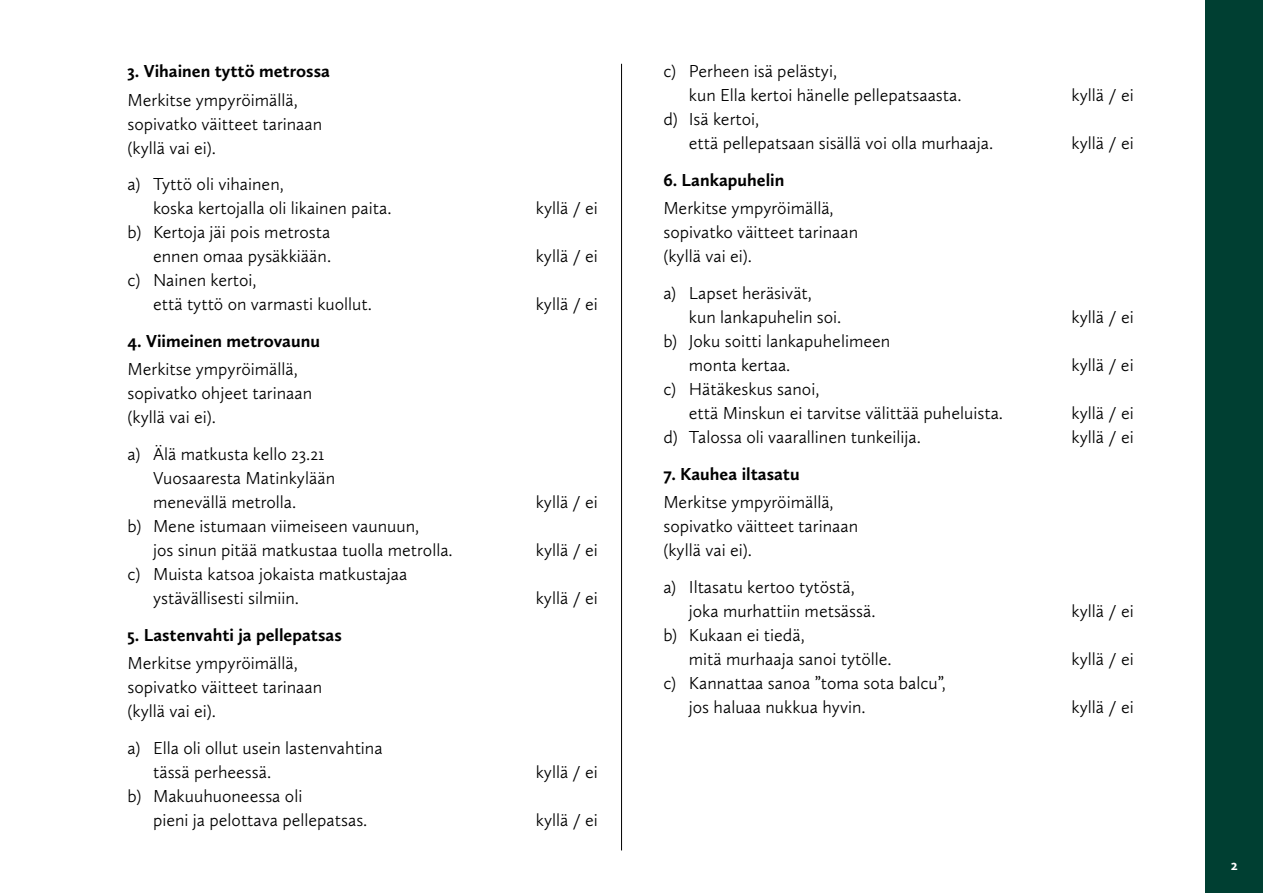
<style>
.page{position:relative;width:1263px;height:893px;background:#fff}
.page>*{position:absolute;margin:0;border:0;box-sizing:border-box;transform-origin:0 0}
.Leipis{font:300 18px "Calluna Sans";color:#000}
.Leipis__väliä{font:300 18px "Calluna Sans";color:#000}
.Leipis_Bold__väiiä{font:700 18px "Calluna Sans";color:#000}
.t1{font:700 15px "Calluna Sans";color:#fff}
</style>
<div class="page">
<hr style="left:621px;top:64px;width:1px;height:786px;background:#000">
<div style="left:1205px;top:0;width:58px;height:893px;background:#003f32"></div>
<p class="Leipis_Bold__väiiä" style="left:128px;top:60px;width:204px">3. Vihainen tyttö metrossa</p>
<p class="Leipis" style="left:128px;top:89px;width:172px">Merkitse ympyröimällä,</p>
<p class="Leipis" style="left:128px;top:113px;width:196px">sopivatko väitteet tarinaan</p>
<p class="Leipis" style="left:128px;top:137px;width:90px">(kyllä vai ei).</p>
<p class="Leipis__väliä" style="left:128px;top:173px;width:158px">a) Tyttö oli vihainen,</p>
<p class="Leipis" style="left:153px;top:197px;width:240px">koska kertojalla oli likainen paita.</p>
<p class="Leipis" style="left:536px;top:197px;width:64px">kyllä / ei</p>
<p class="Leipis" style="left:128px;top:221px;width:204px">b) Kertoja jäi pois metrosta</p>
<p class="Leipis" style="left:153px;top:245px;width:180px">ennen omaa pysäkkiään.</p>
<p class="Leipis" style="left:536px;top:245px;width:64px">kyllä / ei</p>
<p class="Leipis" style="left:128px;top:269px;width:131px">c) Nainen kertoi,</p>
<p class="Leipis" style="left:153px;top:293px;width:220px">että tyttö on varmasti kuollut.</p>
<p class="Leipis" style="left:536px;top:293px;width:64px">kyllä / ei</p>
<p class="Leipis_Bold__väiiä" style="left:128px;top:330px;width:194px">4. Viimeinen metrovaunu</p>
<p class="Leipis" style="left:128px;top:358px;width:172px">Merkitse ympyröimällä,</p>
<p class="Leipis" style="left:128px;top:382px;width:186px">sopivatko ohjeet tarinaan</p>
<p class="Leipis" style="left:128px;top:406px;width:90px">(kyllä vai ei).</p>
<p class="Leipis__väliä" style="left:128px;top:443px;width:198px">a) Älä matkusta kello 23.21</p>
<p class="Leipis" style="left:153px;top:467px;width:184px">Vuosaaresta Matinkylään</p>
<p class="Leipis" style="left:153px;top:491px;width:145px">menevällä metrolla.</p>
<p class="Leipis" style="left:536px;top:491px;width:64px">kyllä / ei</p>
<p class="Leipis" style="left:128px;top:515px;width:293px">b) Mene istumaan viimeiseen vaunuun,</p>
<p class="Leipis" style="left:153px;top:539px;width:301px">jos sinun pitää matkustaa tuolla metrolla.</p>
<p class="Leipis" style="left:536px;top:539px;width:64px">kyllä / ei</p>
<p class="Leipis" style="left:128px;top:563px;width:281px">c) Muista katsoa jokaista matkustajaa</p>
<p class="Leipis" style="left:153px;top:587px;width:148px">ystävällisesti silmiin.</p>
<p class="Leipis" style="left:536px;top:587px;width:64px">kyllä / ei</p>
<p class="Leipis_Bold__väiiä" style="left:128px;top:624px;width:216px">5. Lastenvahti ja pellepatsas</p>
<p class="Leipis" style="left:128px;top:652px;width:172px">Merkitse ympyröimällä,</p>
<p class="Leipis" style="left:128px;top:676px;width:196px">sopivatko väitteet tarinaan</p>
<p class="Leipis" style="left:128px;top:700px;width:90px">(kyllä vai ei).</p>
<p class="Leipis__väliä" style="left:128px;top:737px;width:257px">a) Ella oli ollut usein lastenvahtina</p>
<p class="Leipis" style="left:153px;top:761px;width:120px">tässä perheessä.</p>
<p class="Leipis" style="left:536px;top:761px;width:64px">kyllä / ei</p>
<p class="Leipis" style="left:128px;top:785px;width:176px">b) Makuuhuoneessa oli</p>
<p class="Leipis" style="left:153px;top:809px;width:216px">pieni ja pelottava pellepatsas.</p>
<p class="Leipis" style="left:536px;top:809px;width:64px">kyllä / ei</p>
<p class="Leipis" style="left:663px;top:60px;width:175px">c) Perheen isä pelästyi,</p>
<p class="Leipis" style="left:689px;top:84px;width:274px">kun Ella kertoi hänelle pellepatsaasta.</p>
<p class="Leipis" style="left:1071px;top:84px;width:64px">kyllä / ei</p>
<p class="Leipis" style="left:663px;top:108px;width:97px">d) Isä kertoi,</p>
<p class="Leipis" style="left:689px;top:132px;width:306px">että pellepatsaan sisällä voi olla murhaaja.</p>
<p class="Leipis" style="left:1071px;top:132px;width:64px">kyllä / ei</p>
<p class="Leipis_Bold__väiiä" style="left:663px;top:169px;width:123px">6. Lankapuhelin</p>
<p class="Leipis" style="left:663px;top:197px;width:172px">Merkitse ympyröimällä,</p>
<p class="Leipis" style="left:663px;top:221px;width:196px">sopivatko väitteet tarinaan</p>
<p class="Leipis" style="left:663px;top:245px;width:90px">(kyllä vai ei).</p>
<p class="Leipis__väliä" style="left:663px;top:282px;width:150px">a) Lapset heräsivät,</p>
<p class="Leipis" style="left:689px;top:306px;width:154px">kun lankapuhelin soi.</p>
<p class="Leipis" style="left:1071px;top:306px;width:64px">kyllä / ei</p>
<p class="Leipis" style="left:663px;top:330px;width:228px">b) Joku soitti lankapuhelimeen</p>
<p class="Leipis" style="left:689px;top:354px;width:103px">monta kertaa.</p>
<p class="Leipis" style="left:1071px;top:354px;width:64px">kyllä / ei</p>
<p class="Leipis" style="left:663px;top:378px;width:157px">c) Hätäkeskus sanoi,</p>
<p class="Leipis" style="left:689px;top:402px;width:316px">että Minskun ei tarvitse välittää puheluista.</p>
<p class="Leipis" style="left:1071px;top:402px;width:64px">kyllä / ei</p>
<p class="Leipis" style="left:663px;top:426px;width:259px">d) Talossa oli vaarallinen tunkeilija.</p>
<p class="Leipis" style="left:1071px;top:426px;width:64px">kyllä / ei</p>
<p class="Leipis_Bold__väiiä" style="left:663px;top:463px;width:138px">7. Kauhea iltasatu</p>
<p class="Leipis" style="left:663px;top:491px;width:172px">Merkitse ympyröimällä,</p>
<p class="Leipis" style="left:663px;top:515px;width:196px">sopivatko väitteet tarinaan</p>
<p class="Leipis" style="left:663px;top:539px;width:90px">(kyllä vai ei).</p>
<p class="Leipis__väliä" style="left:663px;top:576px;width:193px">a) Iltasatu kertoo tytöstä,</p>
<p class="Leipis" style="left:689px;top:600px;width:188px">joka murhattiin metsässä.</p>
<p class="Leipis" style="left:1071px;top:600px;width:64px">kyllä / ei</p>
<p class="Leipis" style="left:663px;top:624px;width:143px">b) Kukaan ei tiedä,</p>
<p class="Leipis" style="left:689px;top:648px;width:204px">mitä murhaaja sanoi tytölle.</p>
<p class="Leipis" style="left:1071px;top:648px;width:64px">kyllä / ei</p>
<p class="Leipis" style="left:663px;top:672px;width:284px">c) Kannattaa sanoa ”toma sota balcu”,</p>
<p class="Leipis" style="left:689px;top:696px;width:178px">jos haluaa nukkua hyvin.</p>
<p class="Leipis" style="left:1071px;top:696px;width:64px">kyllä / ei</p>
<p class="t1" style="left:1231px;top:856px;width:8px">2</p>
</div>
